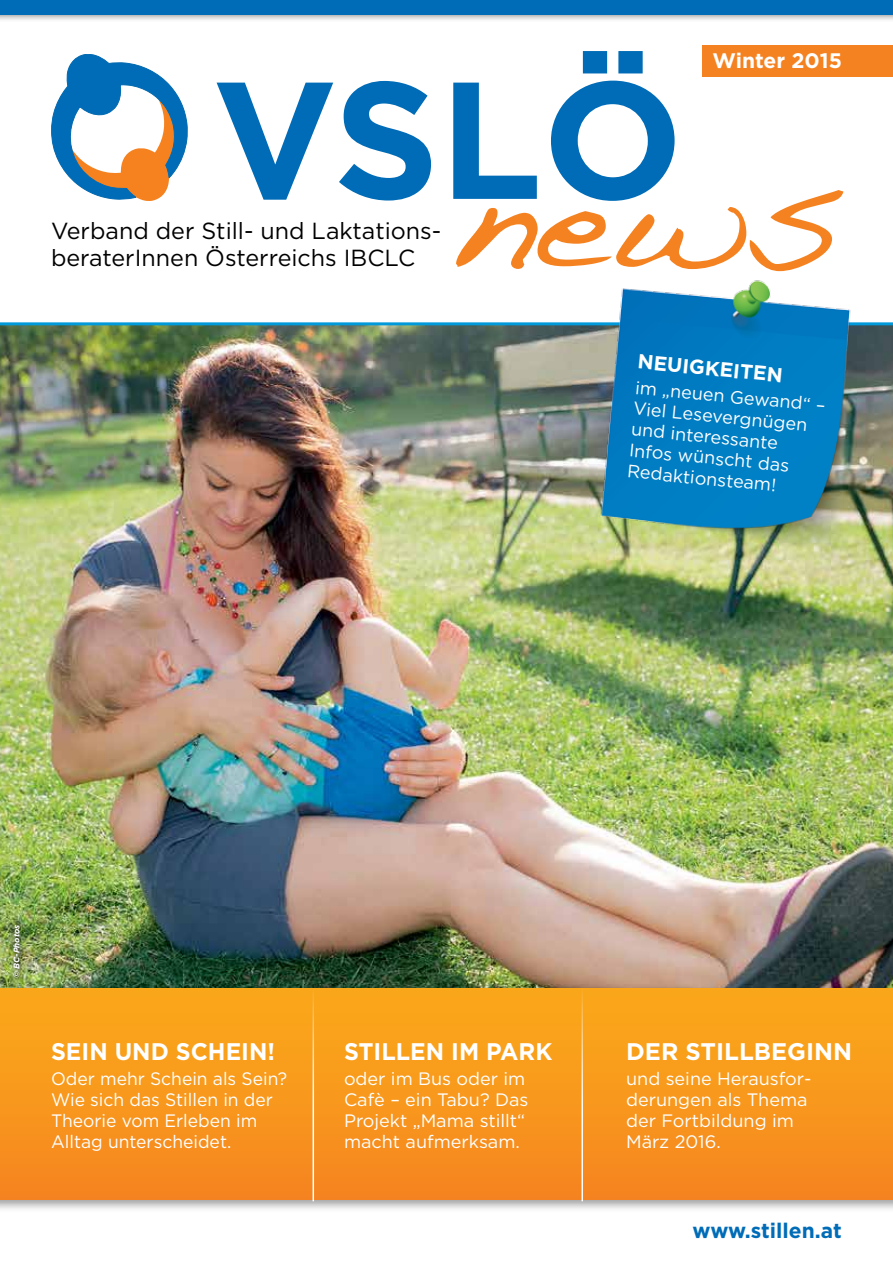
<style>
.page{position:relative;width:893px;height:1263px;background:#fff}
.page>*{position:absolute;margin:0;border:0;box-sizing:border-box;transform-origin:0 0}
.t1{font:700 166.05px "Gotham HTF";color:#006cb7}
.t2{font:700 24px "Gotham HTF";color:#fff}
.t3{font:23.25px/27.2px "Gotham HTF";color:#000}
.t4{font:700 21px "Gotham HTF";color:#006cb7}
.t5{font:700 21px "Gotham HTF";color:#fff}
.t6{font:700 20.25px "Gotham HTF";color:#fff}
.t7{font:18px/21px "Gotham HTF";color:#fff}
.t8{font:italic 700 8.25px "Gotham HTF";color:#fff}
</style>
<div class="page">
<img style="left:0;top:325px;width:893px;height:659px">
<div style="left:0;top:0;width:893px;height:23px;background:#000;opacity:.5"></div>
<div style="left:0;top:0;width:893px;height:14px;background:#006cb7"></div>
<div style="left:0;top:984px;width:893px;height:228px;background:#000;opacity:.4"></div>
<div style="left:0;top:989px;width:893px;height:210px;background:linear-gradient(to bottom,#fbaa1a,#f68620)"></div>
<hr style="left:0;top:322px;width:893px;height:3px;background:#0099da">
<hr style="left:313px;top:988px;width:1px;height:213px;background:#fff">
<hr style="left:581px;top:988px;width:2px;height:213px;background:#fff">
<div style="left:703px;top:45px;width:190px;height:32px;background:#f58220"></div>
<svg style="left:52px;top:54px;width:135px;height:147px"></svg>
<svg style="left:10px;top:921px;width:14px;height:61px"></svg>
<img style="left:599px;top:280px;width:260px;height:275px">
<h1 class="t1" style="left:213px;top:44px;width:631px">VSLÖ<sub>news</sub></h1>
<p class="t5" style="left:712px;top:49px;width:131px">Winter 2015</p>
<p class="t3" style="left:51px;top:216px;width:392px">Verband der Still- und Laktations&shy;beraterInnen Österreichs IBCLC</p>
<p class="t6" style="left:639px;top:350px;width:147px;rotate:5deg">NEUIGKEITEN</p>
<p class="t7" style="left:635px;top:377px;width:193px;rotate:5deg">im „neuen Gewand“ –<br>Viel Lesevergnügen und interessante<br>Infos wünscht das<br>Redaktionsteam!</p>
<p class="t8" style="left:12px;top:978px;width:55px;rotate:-90deg">© BC-Photos</p>
<h2 class="t2" style="left:51px;top:1037px;width:226px">SEIN UND SCHEIN!</h2>
<p class="t7" style="left:51px;top:1068px;width:238px">Oder mehr Schein als Sein?<br>Wie sich das Stillen in der<br>Theorie vom Erleben im<br>Alltag unterscheidet.</p>
<h2 class="t2" style="left:344px;top:1037px;width:210px">STILLEN IM PARK</h2>
<p class="t7" style="left:344px;top:1068px;width:186px">oder im Bus oder im<br>Cafè – ein Tabu? Das<br>Projekt „Mama stillt“ macht aufmerksam.</p>
<h2 class="t2" style="left:626px;top:1037px;width:227px">DER STILLBEGINN</h2>
<p class="t7" style="left:626px;top:1068px;width:187px">und seine Herausfor&shy;derungen als Thema der Fortbildung im<br>März 2016.</p>
<p class="t4" style="left:692px;top:1218px;width:151px">www.stillen.at</p>
</div>
